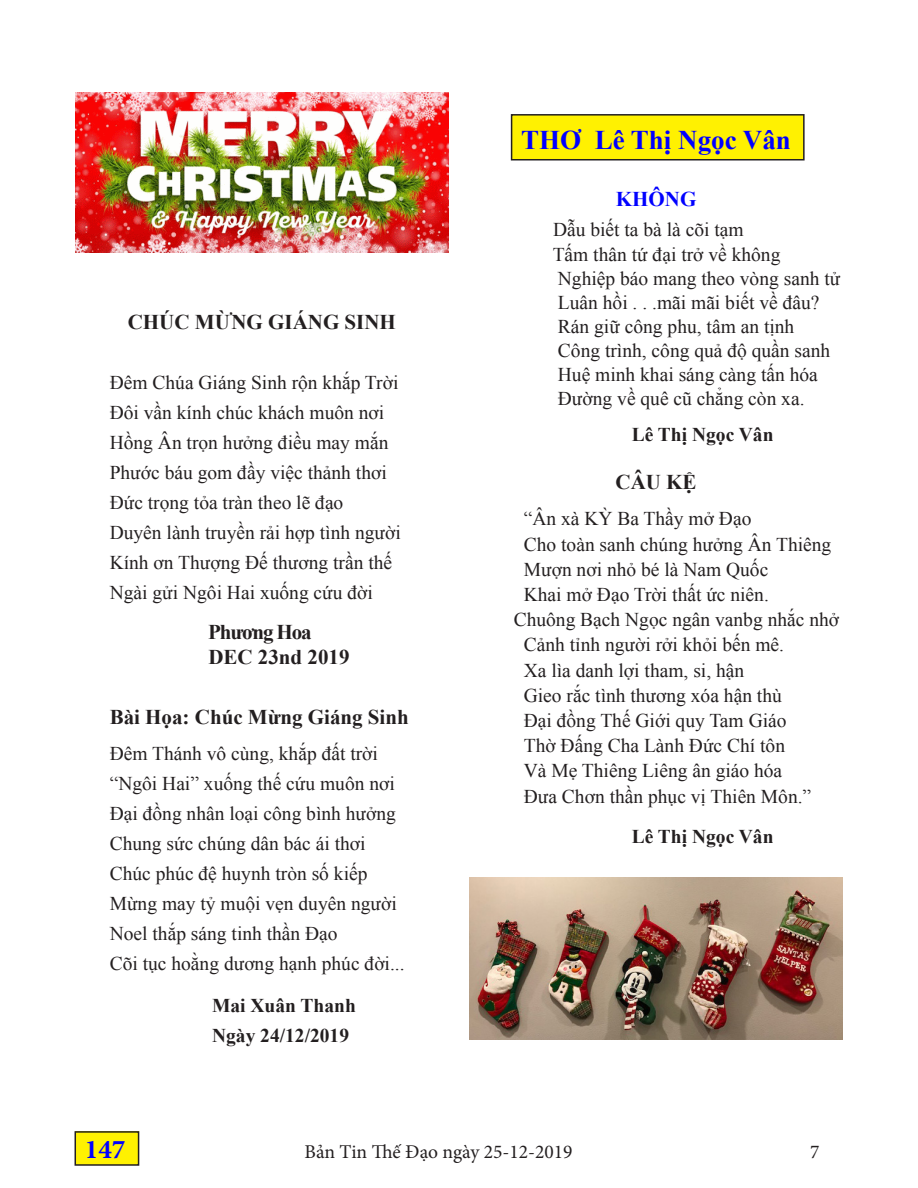
<style>
.page{position:relative;width:918px;height:1188px;background:#fff}
.page>*{position:absolute;margin:0;border:0;box-sizing:border-box;transform-origin:0 0}
.t1{font:700 27px "Times New Roman";color:#00f}
.t2{font:700 27px "Minion Pro";color:#00f}
.t3{font:700 21px/25.2px "Times New Roman";color:#231f20}
.t4{font:700 21px "Times New Roman";color:#00f}
.t5{font:19.5px/25.2px "Times New Roman";color:#231f20}
.t6{font:700 19.5px "Times New Roman";color:#231f20}
.t7{font:19.5px "Minion Pro";color:#231f20}
</style>
<div class="page">
<div style="left:75px;top:1132px;width:64px;height:33px;background:#fff101"></div>
<div style="left:75px;top:1131px;width:64px;height:35px;border:2px solid #231f20"></div>
<div style="left:512px;top:115px;width:292px;height:45px;background:#fff101"></div>
<div style="left:511px;top:114px;width:294px;height:46px;border:2px solid #231f20"></div>
<img style="left:76px;top:93px;width:373px;height:160px">
<img style="left:470px;top:877px;width:372px;height:162px">
<p class="t3" style="left:128px;top:309px;width:270px">CHÚC MỪNG GIÁNG SINH</p>
<p class="t5" style="left:110px;top:369px;width:290px">Đêm Chúa Giáng Sinh rộn khắp Trời</p>
<p class="t5" style="left:110px;top:399px;width:276px">Đôi vần kính chúc khách muôn nơi</p>
<p class="t5" style="left:110px;top:429px;width:280px">Hồng Ân trọn hưởng điều may mắn</p>
<p class="t5" style="left:110px;top:459px;width:279px">Phước báu gom đầy việc thảnh thơi</p>
<p class="t5" style="left:110px;top:489px;width:235px">Đức trọng tỏa tràn theo lẽ đạo</p>
<p class="t5" style="left:110px;top:519px;width:293px">Duyên lành truyền rải hợp tình người</p>
<p class="t5" style="left:110px;top:549px;width:284px">Kính ơn Thượng Đế thương trần thế</p>
<p class="t5" style="left:110px;top:579px;width:265px">Ngài gửi Ngôi Hai xuống cứu đời</p>
<p class="t3" style="left:208px;top:619px;width:143px">Phương Hoa<br>DEC 23nd 2019</p>
<p class="t3" style="left:110px;top:704px;width:301px">Bài Họa: Chúc Mừng Giáng Sinh</p>
<p class="t5" style="left:110px;top:741px;width:270px">Đêm Thánh vô cùng, khắp đất trời</p>
<p class="t5" style="left:110px;top:771px;width:287px">“Ngôi Hai” xuống thế cứu muôn nơi</p>
<p class="t5" style="left:110px;top:801px;width:288px">Đại đồng nhân loại công bình hưởng</p>
<p class="t5" style="left:110px;top:831px;width:257px">Chung sức chúng dân bác ái thơi</p>
<p class="t5" style="left:110px;top:861px;width:259px">Chúc phúc đệ huynh tròn số kiếp</p>
<p class="t5" style="left:110px;top:891px;width:289px">Mừng may tỷ muộ i vẹn duyên người</p>
<p class="t5" style="left:110px;top:921px;width:230px">Noel thắp sáng tinh thần Đạo</p>
<p class="t5" style="left:110px;top:951px;width:296px">Cõi tục hoằng dương hạnh phúc đời...</p>
<p class="t6" style="left:212px;top:992px;width:145px">Mai Xuân Thanh</p>
<p class="t6" style="left:212px;top:1022px;width:139px">Ngày 24/12/2019</p>
<p class="t1" style="left:521px;top:121px;width:271px">THƠ Lê Thị Ngọc Vân</p>
<p class="t4" style="left:616px;top:185px;width:82px">KHÔNG</p>
<p class="t5" style="left:553px;top:217px;width:229px">Dẫu biết ta bà là cõi tạm<br>Tấm thân tứ đại trở về không</p>
<p class="t5" style="left:558px;top:266px;width:284px">Nghiệp báo mang theo vòng sanh tử</p>
<p class="t5" style="left:558px;top:290px;width:263px">Luân hồi . . .mãi mãi biết về đâu?</p>
<p class="t5" style="left:558px;top:314px;width:238px">Rán giữ công phu, tâm an tịnh</p>
<p class="t5" style="left:558px;top:338px;width:274px">Công trình, công quả độ quần sanh</p>
<p class="t5" style="left:558px;top:362px;width:261px">Huệ minh khai sáng càng tấn hóa</p>
<p class="t5" style="left:558px;top:386px;width:248px">Đường về quê cũ chẳng còn xa.</p>
<p class="t6" style="left:632px;top:421px;width:143px">Lê Thị Ngọc Vân</p>
<p class="t3" style="left:616px;top:469px;width:83px">CÂU KỆ</p>
<p class="t5" style="left:524px;top:506px;width:229px">“Ân xà KỲ Ba Thầy mở Đạo</p>
<p class="t5" style="left:524px;top:531px;width:309px">Cho toàn sanh chúng hưởng Ân Thiêng</p>
<p class="t5" style="left:524px;top:556px;width:246px">Mượn nơi nhỏ bé là Nam Quốc</p>
<p class="t5" style="left:524px;top:581px;width:247px">Khai mở Đạo Trời thất ức niên.</p>
<p class="t5" style="left:514px;top:607px;width:327px">Chuông Bạch Ngọc ngân vanbg nhắc nhở</p>
<p class="t5" style="left:524px;top:632px;width:262px">Cảnh tỉnh người rởi khỏi bến mê.</p>
<p class="t5" style="left:524px;top:657px;width:222px">Xa lìa danh lợi tham, si, hận</p>
<p class="t5" style="left:524px;top:682px;width:260px">Gieo rắc tình thương xóa hận thù</p>
<p class="t5" style="left:524px;top:707px;width:264px">Đại đồng Thế Giới quy Tam Giáo</p>
<p class="t5" style="left:524px;top:733px;width:263px">Thờ Đấng Cha Lành Đức Chí tôn</p>
<p class="t5" style="left:524px;top:758px;width:260px">Và Mẹ Thiêng Liêng ân giáo hóa</p>
<p class="t5" style="left:524px;top:783px;width:289px">Đưa Chơn thần phục vị Thiên Môn.”</p>
<p class="t6" style="left:632px;top:823px;width:143px">Lê Thị Ngọc Vân</p>
<h1 class="t2" style="left:85px;top:1130px;width:42px">147</h1>
<p class="t7" style="left:305px;top:1139px;width:270px">Bản Tin Thế Đạo ngày 25-12-2019</p>
<p class="t7" style="left:810px;top:1139px;width:11px">7</p>
</div>
